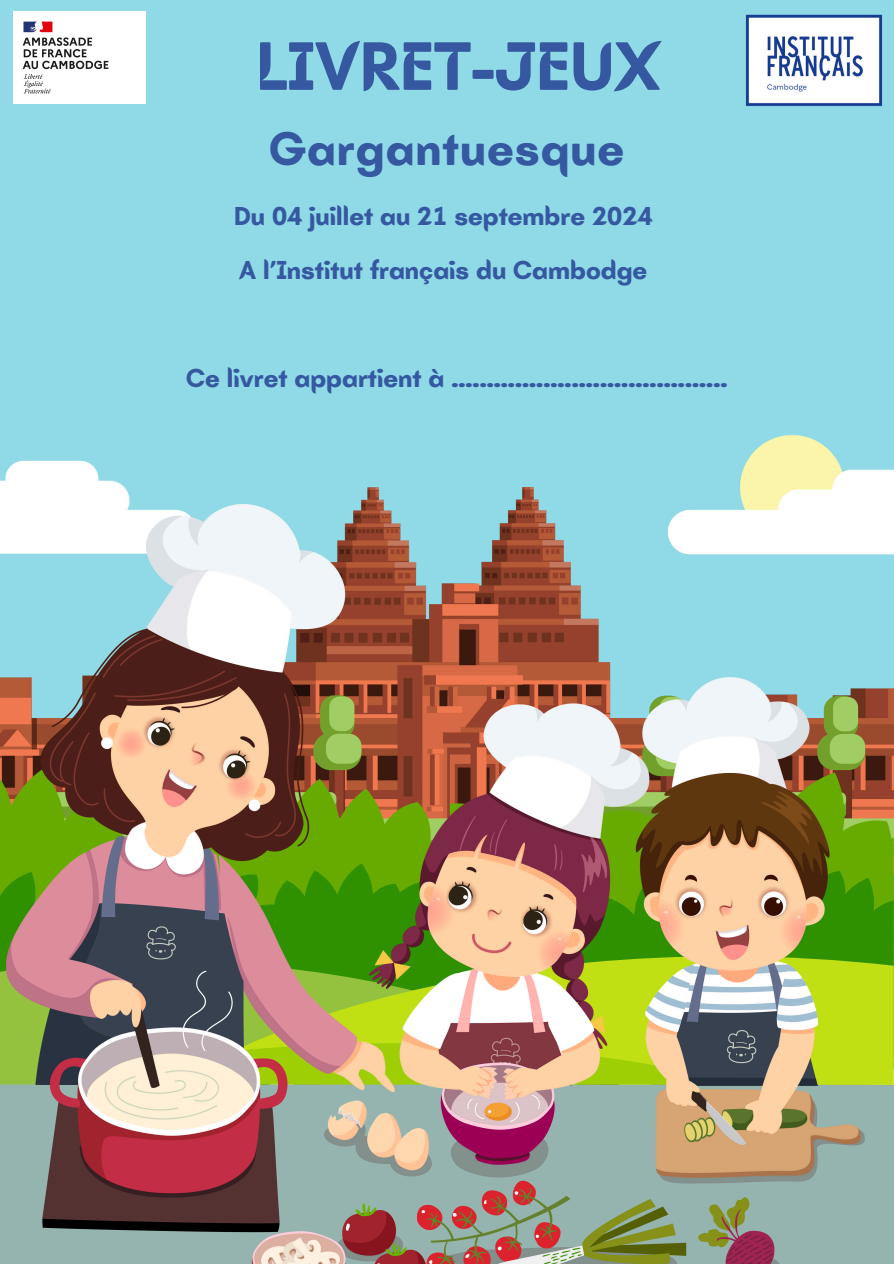
<style>
.page{position:relative;width:894px;height:1264px;background:#fff}
.page>*{position:absolute;margin:0;border:0;box-sizing:border-box;transform-origin:0 0}
.t1{font:700 69.9px "Batangas";color:#3558a1}
.t2{font:700 48.3px "Batangas";letter-spacing:.02em;color:#3558a1}
.t3{font:700 26.55px "Batangas";color:#3558a1}
</style>
<div class="page">
<div style="left:0;top:0;width:893px;height:800px;background:#8fdae6"></div>
<img style="left:0;top:435px;width:893px;height:69px">
<img style="left:0;top:504px;width:893px;height:759px">
<img style="left:746px;top:14px;width:136px;height:92px">
<img style="left:13px;top:12px;width:132px;height:91px">
<p class="t1" style="left:256px;top:25px;width:406px">LIVRET-JEUX</p>
<h2 class="t2" style="left:269px;top:120px;width:357px">Gargantuesque</h2>
<p class="t3" style="left:234px;top:200px;width:420px">Du 04 juillet au 21 septembre 2024</p>
<p class="t3" style="left:239px;top:254px;width:409px">A l’Institut français du Cambodge</p>
<p class="t3" style="left:186px;top:362px;width:542px">Ce livret appartient à .......................................</p>
</div>
